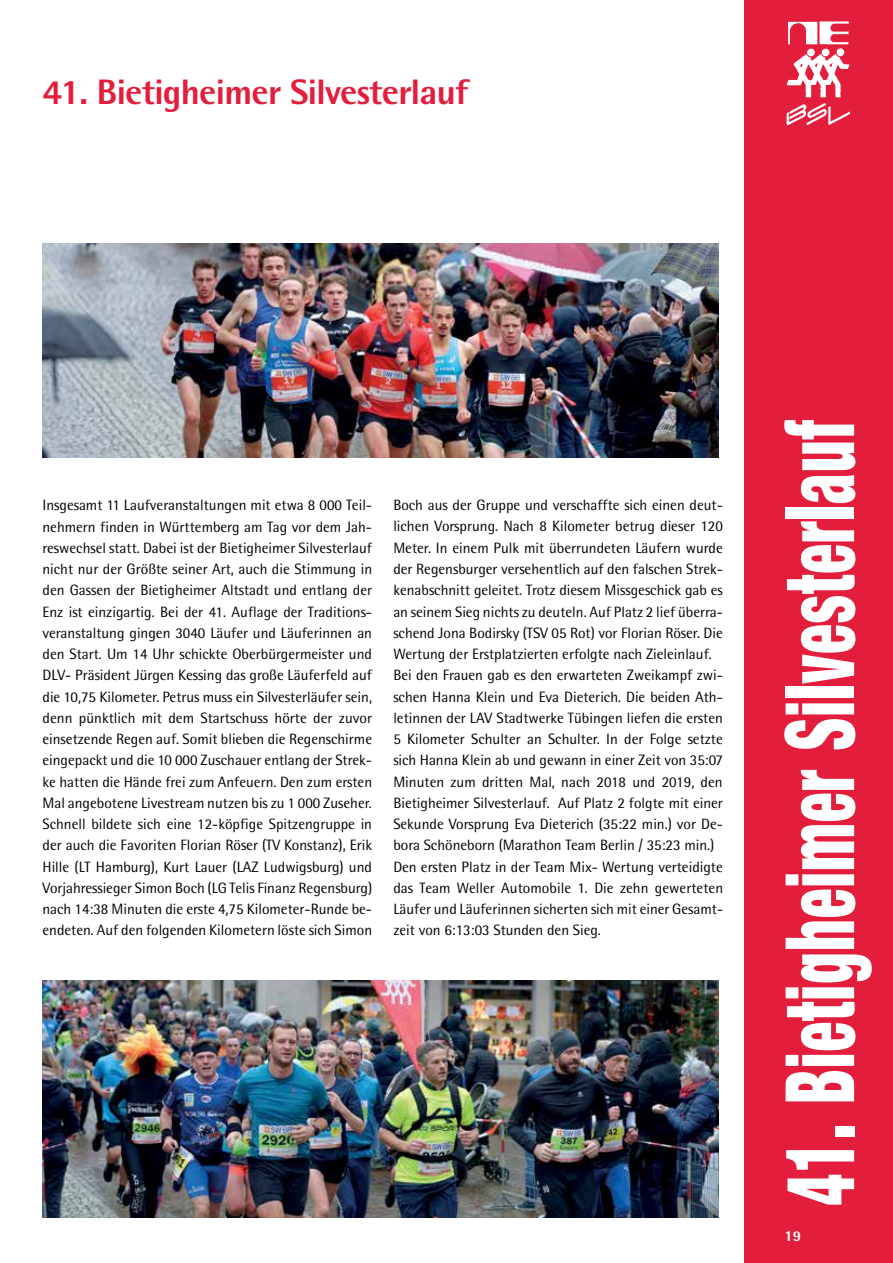
<style>
.page{position:relative;width:893px;height:1263px;background:#fff}
.page>*{position:absolute;margin:0;border:0;box-sizing:border-box;transform-origin:0 0}
.t1{font:900 condensed 96px "Helvetica Neue";letter-spacing:.015em;color:#fff;scale:.64 1}
.t2{font:800 35.4px "Rotis Semi Sans";letter-spacing:-.02em;color:#e31d3c}
.t3{font:15px/21.3px "Rotis Semi Sans";color:#000;text-align:justify}
.t4{font:800 15px "Rotis Semi Sans";color:#fff}
</style>
<div class="page">
<div style="left:744px;top:0;width:149px;height:1263px;background:#e31d3c"></div>
<img style="left:786px;top:21px;width:64px;height:105px">
<img style="left:43px;top:243px;width:676px;height:214px">
<img style="left:43px;top:980px;width:676px;height:237px">
<h2 class="t2" style="left:43px;top:69px;width:427px">41. Bietigheimer Silvesterlauf</h2>
<p class="t3" style="left:43px;top:494px;width:331px">Insgesamt 11 Laufveranstaltungen mit etwa 8 000 Teil&shy;nehmern finden in Württemberg am Tag vor dem Jah&shy;reswechsel statt. Dabei ist der Bietigheimer Silvesterlauf nicht nur der Größte seiner Art, auch die Stimmung in den Gassen der Bietigheimer Altstadt und entlang der Enz ist einzigartig. Bei der 41. Auflage der Traditions&shy;veranstaltung gingen 3040 Läufer und Läuferinnen an den Start. Um 14 Uhr schickte Oberbürgermeister und DLV- Präsident Jürgen Kessing das große Läuferfeld auf die 10,75 Kilometer. Petrus muss ein Silvesterläufer sein, denn pünktlich mit dem Startschuss hörte der zuvor einsetzende Regen auf. Somit blieben die Regenschirme eingepackt und die 10 000 Zuschauer entlang der Strec&shy;ke hatten die Hände frei zum Anfeuern. Den zum ersten Mal angebotene Livestream nutzen bis zu 1 000 Zuseher.<br>Schnell bildete sich eine 12-köpfige Spitzengruppe in der auch die Favoriten Florian Röser (TV Konstanz), Erik Hille (LT Hamburg), Kurt Lauer (LAZ Ludwigsburg) und Vorjahressieger Simon Boch (LG Telis Finanz Regensburg) nach 14:38 Minuten die erste 4,75 Kilometer-Runde be&shy;endeten. Auf den folgenden Kilometern löste sich Simon</p>
<p class="t3" style="left:393px;top:494px;width:331px;text-align:left">Boch aus der Gruppe und verschaffte sich einen deut&shy;lichen Vorsprung. Nach 8 Kilometer betrug dieser 120<br>Meter. In einem Pulk mit überrundeten Läufern wurde der Regensburger versehentlich auf den falschen Strec&shy;kenabschnitt geleitet. Trotz diesem Missgeschick gab es an seinem Sieg nichts zu deuteln. Auf Platz 2 lief überra&shy;schend Jona Bodirsky (TSV 05 Rot) vor Florian Röser. Die Wertung der Erstplatzierten erfolgte nach Zieleinlauf.<br>Bei den Frauen gab es den erwarteten Zweikampf zwi&shy;schen Hanna Klein und Eva Dieterich. Die beiden Ath&shy;letinnen der LAV Stadtwerke Tübingen liefen die ersten 5 Kilometer Schulter an Schulter. In der Folge setzte sich Hanna Klein ab und gewann in einer Zeit von 35:07<br>Minuten zum dritten Mal, nach 2018 und 2019, den Bietigheimer Silvesterlauf. Auf Platz 2 folgte mit einer Sekunde Vorsprung Eva Dieterich (35:22 min.) vor De&shy;bora Schöneborn (Marathon Team Berlin / 35:23 min.)<br>Den ersten Platz in der Team Mix- Wertung verteidigte das Team Weller Automobile 1. Die zehn gewerteten Läufer und Läuferinnen sicherten sich mit einer Gesamt&shy;zeit von 6:13:03 Stunden den Sieg.</p>
<h1 class="t1" style="left:761px;top:1205px;width:1229px;rotate:-90deg">41. Bietigheimer Silvesterlauf</h1>
<p class="t4" style="left:784px;top:1226px;width:18px">19</p>
</div>
